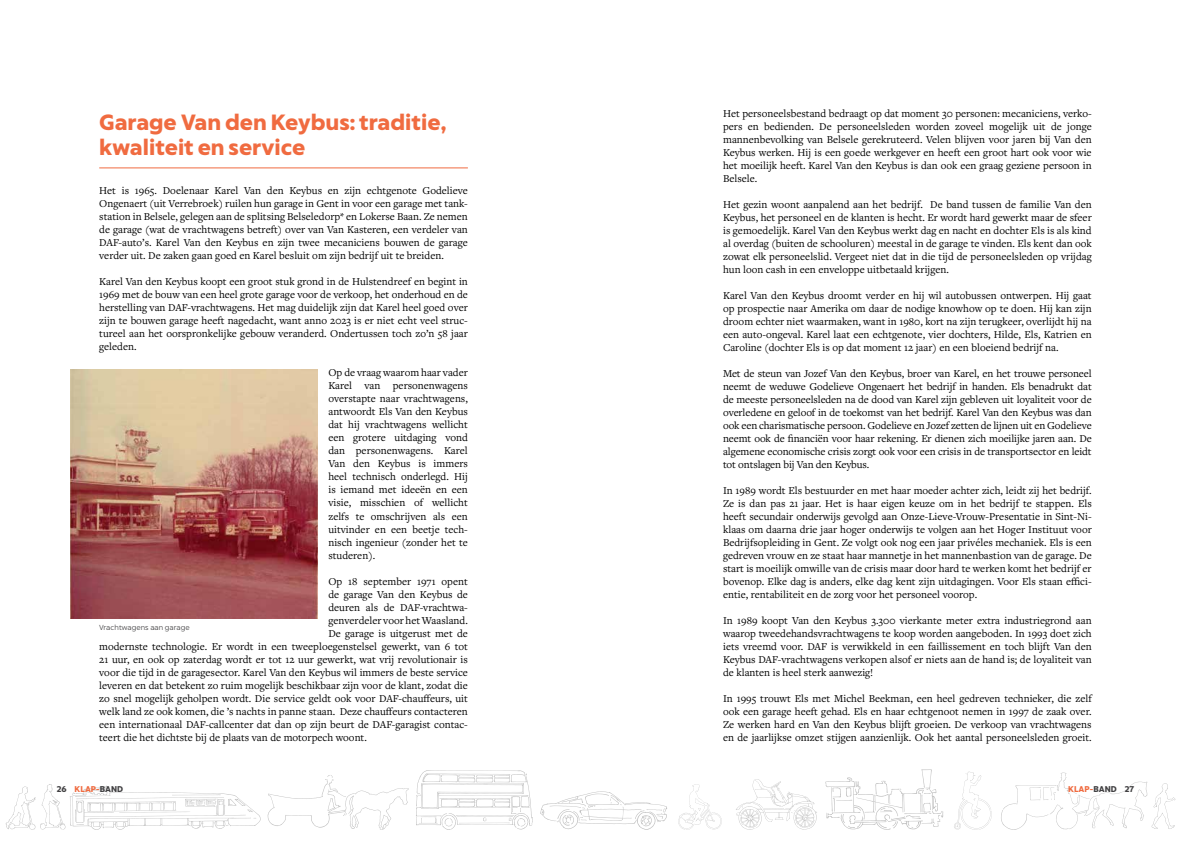
<style>
.page{position:relative;width:1191px;height:842px;background:#fff}
.page>*{position:absolute;margin:0;border:0;box-sizing:border-box;transform-origin:0 0}
.t1{font:700 21px/25.2px "Captura Now";color:#f06b40}
.t2{font:11px/13px "Freight Text Pro";color:#000;text-align:justify}
.t3{font:700 8px "Captura Now";color:#414042}
.t4{font:300 7px "Captura Now";color:#414042}
.s1{color:#f06b40}
</style>
<div class="page">
<svg style="left:6px;top:784px;width:255px;height:46px"></svg>
<svg style="left:416px;top:770px;width:117px;height:60px"></svg>
<svg style="left:540px;top:791px;width:127px;height:39px"></svg>
<svg style="left:678px;top:784px;width:44px;height:46px"></svg>
<svg style="left:736px;top:779px;width:81px;height:51px"></svg>
<svg style="left:825px;top:769px;width:118px;height:61px"></svg>
<svg style="left:954px;top:772px;width:38px;height:58px"></svg>
<svg style="left:268px;top:775px;width:141px;height:55px"></svg>
<svg style="left:1001px;top:772px;width:174px;height:58px"></svg>
<img style="left:71px;top:369px;width:246px;height:249px">
<hr style="left:99px;top:167px;width:369px;height:1px;background:#f06b40">
<h1 class="t1" style="left:99px;top:109px;width:349px">Garage Van den Keybus: traditie, kwaliteit en service</h1>
<p class="t2" style="left:99px;top:184px;width:370px">Het is 1965. Doelenaar Karel Van den Keybus en zijn echtgenote Godelieve Ongenaert (uit Verrebroek) ruilen hun garage in Gent in voor een garage met tank&shy;station in Belsele, gelegen aan de splitsing Belseledorp* en Lokerse Baan. Ze nemen de garage (wat de vrachtwagens betreft) over van Van Kasteren, een verdeler van DAF-auto’s. Karel Van den Keybus en zijn twee mecaniciens bouwen de garage verder uit. De zaken gaan goed en Karel besluit om zijn bedrijf uit te breiden.</p>
<p class="t2" style="left:99px;top:275px;width:370px">Karel Van den Keybus koopt een groot stuk grond in de Hulstendreef en begint in 1969 met de bouw van een heel grote garage voor de verkoop, het onderhoud en de herstelling van DAF-vrachtwagens. Het mag duidelijk zijn dat Karel heel goed over zijn te bouwen garage heeft nagedacht, want anno 2023 is er niet echt veel struc&shy;tureel aan het oorspronkelijke gebouw veranderd. Ondertussen toch zo’n 58 jaar geleden.</p>
<p class="t2" style="left:328px;top:366px;width:141px">Op de vraag waarom haar vader Karel van personenwagens overstapte naar vrachtwagens, antwoordt Els Van den Keybus dat hij vrachtwagens wellicht een grotere uitdaging vond dan personenwagens. Karel Van den Keybus is immers heel technisch onderlegd. Hij is iemand met ideeën en een visie, misschien of wellicht zelfs te omschrijven als een uitvinder en een beetje tech&shy;nisch ingenieur (zonder het te studeren).</p>
<p class="t2" style="left:328px;top:574px;width:141px">Op 18 september 1971 opent</p>
<p class="t2" style="left:328px;top:587px;width:141px">de garage Van den Keybus de</p>
<p class="t2" style="left:328px;top:600px;width:141px">deuren als de DAF-vrachtwa-</p>
<p class="t2" style="left:328px;top:613px;width:141px">genverdeler voor het Waasland.</p>
<p class="t2" style="left:328px;top:626px;width:141px">De garage is uitgerust met de</p>
<p class="t2" style="left:99px;top:639px;width:370px">modernste technologie. Er wordt in een tweeploegenstelsel gewerkt, van 6 tot</p>
<p class="t2" style="left:99px;top:652px;width:370px">21 uur, en ook op zaterdag wordt er tot 12 uur gewerkt, wat vrij revolutionair is</p>
<p class="t2" style="left:99px;top:665px;width:370px">voor die tijd in de garagesector. Karel Van den Keybus wil immers de beste service</p>
<p class="t2" style="left:99px;top:678px;width:370px">leveren en dat betekent zo ruim mogelijk beschikbaar zijn voor de klant, zodat die</p>
<p class="t2" style="left:99px;top:691px;width:370px">zo snel mogelijk geholpen wordt. Die service geldt ook voor DAF-chauffeurs, uit</p>
<p class="t2" style="left:99px;top:704px;width:370px">welk land ze ook komen, die ’s nachts in panne staan. Deze chauffeurs contacteren</p>
<p class="t2" style="left:99px;top:717px;width:370px">een internationaal DAF-callcenter dat dan op zijn beurt de DAF-garagist contac-</p>
<p class="t2" style="left:99px;top:730px;width:269px">teert die het dichtste bij de plaats van de motorpech woont.</p>
<p class="t4" style="left:99px;top:622px;width:92px">Vrachtwagens aan garage</p>
<p class="t2" style="left:723px;top:107px;width:370px">Het personeelsbestand bedraagt op dat moment 30 personen: mecaniciens, verko&shy;pers en bedienden. De personeelsleden worden zoveel mogelijk uit de jonge mannenbevolking van Belsele gerekruteerd. Velen blijven voor jaren bij Van den Keybus werken. Hij is een goede werkgever en heeft een groot hart ook voor wie het moeilijk heeft. Karel Van den Keybus is dan ook een graag geziene persoon in Belsele.</p>
<p class="t2" style="left:723px;top:198px;width:370px">Het gezin woont aanpalend aan het bedrijf. De band tussen de familie Van den Keybus, het personeel en de klanten is hecht. Er wordt hard gewerkt maar de sfeer is gemoedelijk. Karel Van den Keybus werkt dag en nacht en dochter Els is als kind al overdag (buiten de schooluren) meestal in de garage te vinden. Els kent dan ook zowat elk personeelslid. Vergeet niet dat in die tijd de personeelsleden op vrijdag hun loon cash in een enveloppe uitbetaald krijgen.</p>
<p class="t2" style="left:723px;top:289px;width:370px">Karel Van den Keybus droomt verder en hij wil autobussen ontwerpen. Hij gaat op prospectie naar Amerika om daar de nodige knowhow op te doen. Hij kan zijn droom echter niet waarmaken, want in 1980, kort na zijn terugkeer, overlijdt hij na een auto-ongeval. Karel laat een echtgenote, vier dochters, Hilde, Els, Katrien en Caroline (dochter Els is op dat moment 12 jaar) en een bloeiend bedrijf na.</p>
<p class="t2" style="left:723px;top:367px;width:370px">Met de steun van Jozef Van den Keybus, broer van Karel, en het trouwe personeel neemt de weduwe Godelieve Ongenaert het bedrijf in handen. Els benadrukt dat de meeste personeelsleden na de dood van Karel zijn gebleven uit loyaliteit voor de overledene en geloof in de toekomst van het bedrijf. Karel Van den Keybus was dan ook een charismatische persoon. Godelieve en Jozef zetten de lijnen uit en Godelieve neemt ook de financiën voor haar rekening. Er dienen zich moeilijke jaren aan. De algemene economische crisis zorgt ook voor een crisis in de transportsector en leidt tot ontslagen bij Van den Keybus.</p>
<p class="t2" style="left:723px;top:484px;width:370px">In 1989 wordt Els bestuurder en met haar moeder achter zich, leidt zij het bedrijf.<br>Ze is dan pas 21 jaar. Het is haar eigen keuze om in het bedrijf te stappen. Els heeft secundair onderwijs gevolgd aan Onze-Lieve-Vrouw-Presentatie in Sint-Ni&shy;klaas om daarna drie jaar hoger onderwijs te volgen aan het Hoger Instituut voor Bedrijfsopleiding in Gent. Ze volgt ook nog een jaar privéles mechaniek. Els is een gedreven vrouw en ze staat haar mannetje in het mannenbastion van de garage. De start is moeilijk omwille van de crisis maar door hard te werken komt het bedrijf er bovenop. Elke dag is anders, elke dag kent zijn uitdagingen. Voor Els staan effici&shy;ëntie, rentabiliteit en de zorg voor het personeel voorop.</p>
<p class="t2" style="left:723px;top:614px;width:370px">In 1989 koopt Van den Keybus 3.300 vierkante meter extra industriegrond aan waarop tweedehandsvrachtwagens te koop worden aangeboden. In 1993 doet zich iets vreemd voor. DAF is verwikkeld in een faillissement en toch blijft Van den Keybus DAF-vrachtwagens verkopen alsof er niets aan de hand is; de loyaliteit van de klanten is heel sterk aanwezig!</p>
<p class="t2" style="left:723px;top:692px;width:370px">In 1995 trouwt Els met Michel Beekman, een heel gedreven technieker, die zelf ook een garage heeft gehad. Els en haar echtgenoot nemen in 1997 de zaak over.<br>Ze werken hard en Van den Keybus blijft groeien. De verkoop van vrachtwagens en de jaarlijkse omzet stijgen aanzienlijk. Ook het aantal personeelsleden groeit.</p>
<p class="t3" style="left:57px;top:782px;width:68px">26 <span class="s1">KLAP-</span>BAND</p>
<p class="t3" style="left:1068px;top:782px;width:68px"><span class="s1">KLAP-</span>BAND 27</p>
</div>
